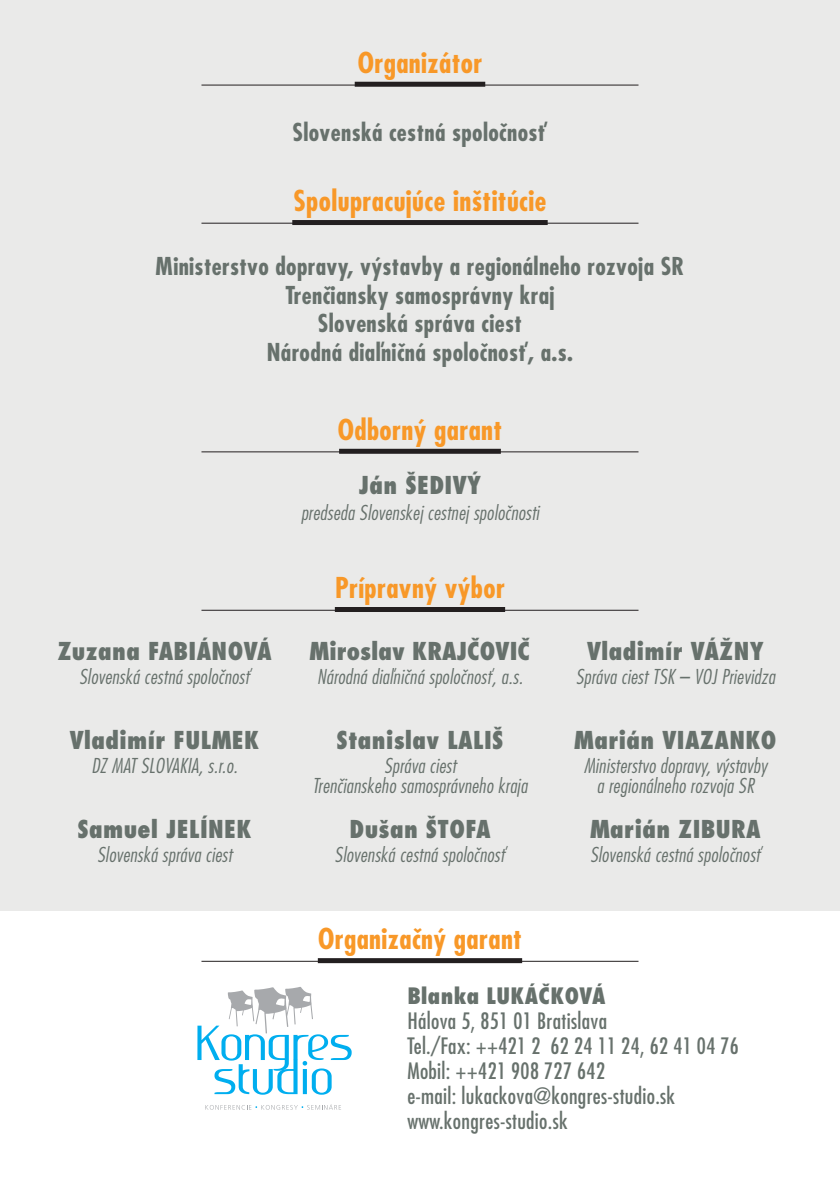
<style>
.page{position:relative;width:840px;height:1191px;background:#fff}
.page>*{position:absolute;margin:0;border:0;box-sizing:border-box;transform-origin:0 0}
.t1{font:700 28px "Futura Condensed CE";letter-spacing:.015em;color:#f89828}
.t2{font:700 24px/28.8px "Futura Condensed CE";letter-spacing:.015em;color:#67716c;text-align:center}
.t3{font:800 24px "Futura Condensed CE";letter-spacing:.015em;color:#67716c}
.t4{font:22px/25px "Futura Condensed CE";letter-spacing:.015em;color:#67716c}
.t5{font:800 22px "Futura Condensed CE";letter-spacing:.015em;color:#67716c}
.t6{font:italic 300 20px/20px "Futura Condensed CE";letter-spacing:.015em;color:#67716c;text-align:center}
</style>
<div class="page">
<div style="left:0;top:0;width:839px;height:910px;background:#eaeae9"></div>
<svg style="left:197px;top:987px;width:154px;height:107px"></svg>
<svg style="left:205px;top:1104px;width:136px;height:5px"></svg>
<hr style="left:201px;top:85px;width:437px;height:1px;background:#231f20">
<hr style="left:201px;top:223px;width:437px;height:1px;background:#231f20">
<hr style="left:201px;top:451px;width:437px;height:1px;background:#231f20">
<hr style="left:201px;top:610px;width:437px;height:1px;background:#231f20">
<hr style="left:201px;top:960px;width:437px;height:1px;background:#231f20">
<div style="left:354px;top:82px;width:131px;height:5px;background:#231f20"></div>
<div style="left:292px;top:220px;width:255px;height:5px;background:#231f20"></div>
<div style="left:339px;top:449px;width:161px;height:5px;background:#231f20"></div>
<div style="left:334px;top:607px;width:171px;height:5px;background:#231f20"></div>
<div style="left:317px;top:958px;width:205px;height:5px;background:#231f20"></div>
<h1 class="t1" style="left:357px;top:50px;width:126px">Organizátor</h1>
<p class="t2" style="left:292px;top:120px;width:256px">Slovenská cestná spoloãnosÈ</p>
<h1 class="t1" style="left:293px;top:188px;width:254px">Spolupracujúce in‰titúcie</h1>
<p class="t2" style="left:155px;top:254px;width:530px">Ministerstvo dopravy, v˘stavby a regionálneho rozvoja SR Trenãiansky samosprávny kraj<br>Slovenská správa ciest<br>Národná diaºniãná spoloãnosÈ, a.s.</p>
<h1 class="t1" style="left:337px;top:417px;width:166px">Odborn˘ garant</h1>
<p class="t3" style="left:358px;top:475px;width:124px">Ján ·EDIV¯</p>
<p class="t6" style="left:301px;top:504px;width:239px">predseda Slovenskej cestnej spoloãnosti</p>
<p class="t3" style="left:57px;top:641px;width:216px">Zuzana FABIÁNOVÁ</p>
<p class="t6" style="left:79px;top:668px;width:172px">Slovenská cestná spoloãnosÈ</p>
<p class="t3" style="left:70px;top:729px;width:191px">Vladimír FULMEK</p>
<p class="t6" style="left:91px;top:757px;width:148px">DZ MAT SLOVAKIA, s.r.o.</p>
<p class="t3" style="left:77px;top:818px;width:176px">Samuel JELÍNEK</p>
<p class="t6" style="left:97px;top:845px;width:136px">Slovenská správa ciest</p>
<h1 class="t1" style="left:335px;top:575px;width:171px">Prípravn˘ v˘bor</h1>
<p class="t3" style="left:309px;top:641px;width:222px">Miroslav KRAJâOVIâ</p>
<p class="t6" style="left:317px;top:668px;width:207px">Národná diaºniãná spoloãnosÈ, a.s.</p>
<p class="t3" style="left:336px;top:729px;width:169px">Stanislav LALI·</p>
<p class="t6" style="left:312px;top:757px;width:216px">Správa ciest<br>Trenãianskeho samosprávneho kraja</p>
<p class="t3" style="left:349px;top:818px;width:142px">Du‰an ·TOFA</p>
<p class="t6" style="left:334px;top:845px;width:172px">Slovenská cestná spoloãnosÈ</p>
<h1 class="t1" style="left:318px;top:926px;width:205px">Organizaãn˘ garant</h1>
<p class="t3" style="left:586px;top:641px;width:178px">Vladimír VÁÎNY</p>
<p class="t6" style="left:575px;top:668px;width:201px">Správa ciest TSK – VOJ Prievidza</p>
<p class="t3" style="left:574px;top:729px;width:204px">Marián VIAZANKO</p>
<p class="t6" style="left:583px;top:757px;width:185px">Ministerstvo dopravy, v˘stavby a regionálneho rozvoja SR</p>
<p class="t3" style="left:589px;top:818px;width:172px">Marián ZIBURA</p>
<p class="t6" style="left:589px;top:845px;width:172px">Slovenská cestná spoloãnosÈ</p>
<p class="t5" style="left:407px;top:986px;width:199px">Blanka LUKÁâKOVÁ</p>
<p class="t4" style="left:407px;top:1010px;width:333px">Hálova 5, 851 01 Bratislava<br>Tel./Fax: ++421 2 62 24 11 24, 62 41 04 76<br>Mobil: ++421 908 727 642<br>e-mail: lukackova@kongres-studio.sk www.kongres-studio.sk</p>
</div>
